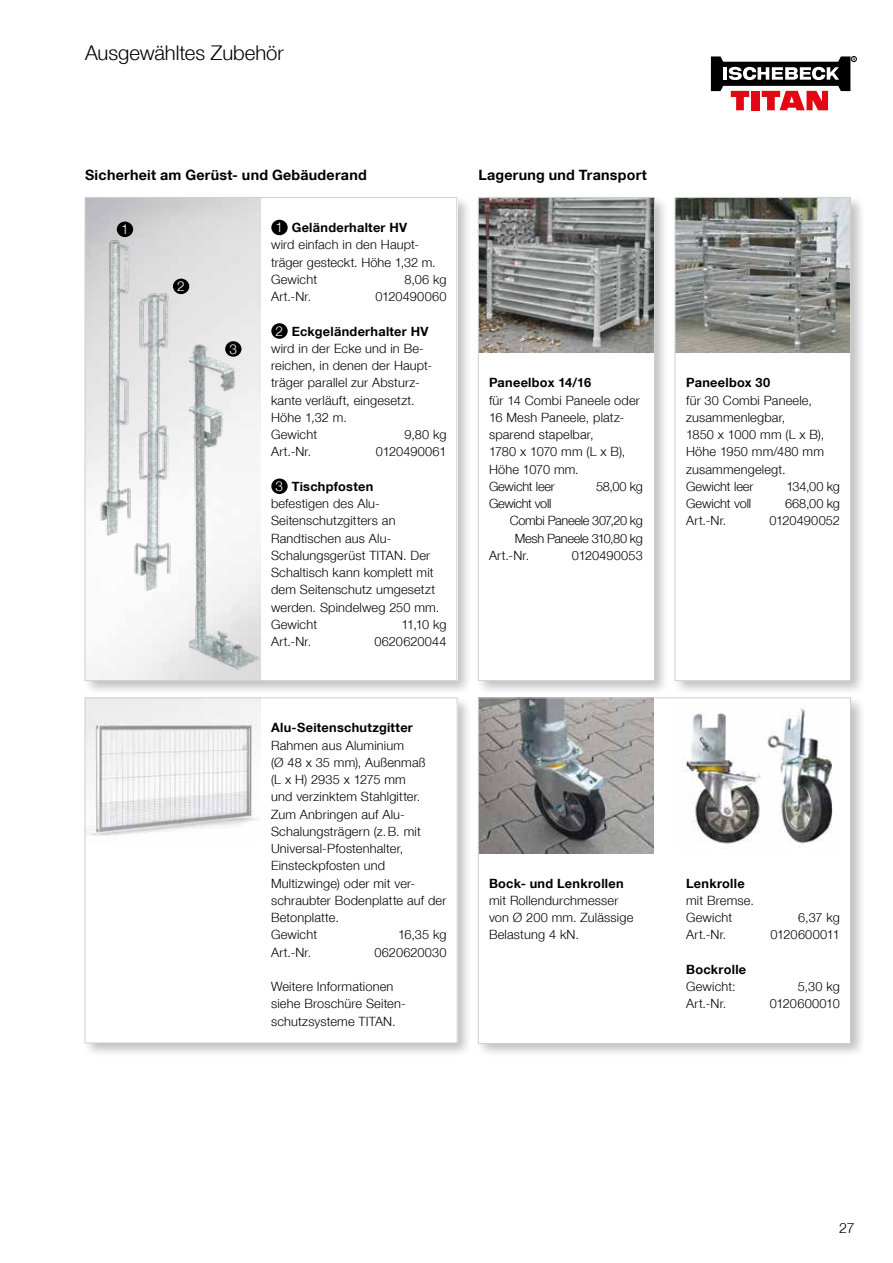
<style>
.page{position:relative;width:893px;height:1263px;background:#fff}
.page>*{position:absolute;margin:0;border:0;box-sizing:border-box;transform-origin:0 0}
.t1{font:300 20.25px "Helvetica Neue";color:#000}
.t2{font:700 14.25px "Helvetica Neue";letter-spacing:.02em;color:#000}
.t3{font:300 14.25px "Helvetica Neue";color:#000}
.t4{font:300 13.65px "Helvetica Neue";color:#fff}
.t5{font:300 12.75px/17.2px "Helvetica Neue";letter-spacing:.015em;color:#000}
.t6{font:700 12.75px "Helvetica Neue";letter-spacing:.02em;color:#000}
.t7{font:300 12.75px "Helvetica Neue";letter-spacing:-.025em;color:#000}
.t8{font:300 12.75px "Helvetica Neue";letter-spacing:-.005em;color:#000}
.s1{font-size:13.65px;color:#fff}
.s2{font-weight:700}
</style>
<div class="page">
<div style="left:82px;top:195px;width:391px;height:501px;background:#000;opacity:.25"></div>
<div style="left:85px;top:198px;width:372px;height:483px;background:#fff"></div>
<img style="left:87px;top:199px;width:173px;height:480px">
<div style="left:82px;top:695px;width:391px;height:364px;background:#000;opacity:.25"></div>
<div style="left:85px;top:698px;width:372px;height:345px;background:#fff"></div>
<div style="left:476px;top:195px;width:193px;height:501px;background:#000;opacity:.25"></div>
<div style="left:478px;top:198px;width:176px;height:483px;background:#fff"></div>
<div style="left:672px;top:195px;width:194px;height:501px;background:#000;opacity:.25"></div>
<div style="left:675px;top:198px;width:175px;height:483px;background:#fff"></div>
<div style="left:476px;top:695px;width:390px;height:364px;background:#000;opacity:.25"></div>
<div style="left:478px;top:698px;width:372px;height:345px;background:#fff"></div>
<img style="left:87px;top:699px;width:173px;height:137px">
<img style="left:677px;top:199px;width:172px;height:154px">
<img style="left:83px;top:235px;width:50px;height:313px">
<img style="left:189px;top:343px;width:71px;height:335px">
<img style="left:119px;top:274px;width:55px;height:330px">
<div style="left:117px;top:222px;width:16px;height:15px;background:#000;border-radius:50%"></div>
<div style="left:173px;top:279px;width:16px;height:15px;background:#000;border-radius:50%"></div>
<div style="left:225px;top:341px;width:16px;height:16px;background:#000;border-radius:50%"></div>
<img style="left:480px;top:199px;width:173px;height:154px">
<img style="left:480px;top:699px;width:174px;height:154px">
<img style="left:684px;top:708px;width:149px;height:136px">
<svg style="left:711px;top:56px;width:146px;height:54px"></svg>
<div style="left:271px;top:220px;width:17px;height:15px;background:#000;border-radius:50%"></div>
<div style="left:271px;top:323px;width:17px;height:16px;background:#000;border-radius:50%"></div>
<div style="left:271px;top:478px;width:17px;height:16px;background:#000;border-radius:50%"></div>
<div style="left:85px;top:697px;width:372px;height:346px;border:1px solid #d0d0d0"></div>
<div style="left:478px;top:197px;width:177px;height:484px;border:1px solid #d0d0d0"></div>
<div style="left:675px;top:197px;width:176px;height:484px;border:1px solid #d0d0d0"></div>
<div style="left:478px;top:697px;width:373px;height:347px;border:1px solid #d0d0d0"></div>
<h1 class="t1" style="left:85px;top:40px;width:200px">Ausgewähltes Zubehör</h1>
<p class="t2" style="left:85px;top:166px;width:283px">Sicherheit am Gerüst- und Gebäuderand</p>
<p class="t4" style="left:121px;top:221px;width:9px">1</p>
<p class="t4" style="left:177px;top:278px;width:9px">2</p>
<p class="t4" style="left:229px;top:340px;width:9px">3</p>
<p class="t5" style="left:271px;top:219px;width:166px;text-indent:5px"><span class="s1">1</span> <span class="s2">Geländerhalter HV<br></span>wird einfach in den Haupt&shy;träger gesteckt. Höhe 1,32 m.<br>Gewicht</p>
<p class="t5" style="left:404px;top:270px;width:44px">8,06 kg</p>
<p class="t5" style="left:271px;top:288px;width:42px">Art.-Nr.</p>
<p class="t5" style="left:375px;top:288px;width:73px">0120490060</p>
<p class="t5" style="left:271px;top:322px;width:163px;text-indent:5px"><span class="s1">2</span> <span class="s2">Eckgeländerhalter HV </span>wird in der Ecke und in Be&shy;reichen, in denen der Haupt&shy;träger parallel zur Absturz&shy;kante verläuft, eingesetzt.<br>Höhe 1,32 m.<br>Gewicht</p>
<p class="t5" style="left:405px;top:426px;width:43px">9,80 kg</p>
<p class="t5" style="left:271px;top:443px;width:42px">Art.-Nr.</p>
<p class="t5" style="left:376px;top:443px;width:72px">0120490061</p>
<p class="t5" style="left:271px;top:477px;width:170px;text-indent:5px"><span class="s1">3</span> <span class="s2">Tischpfosten<br></span>befestigen des Alu-<br>Seitenschutzgitters an<br>Randtischen aus Alu-<br>Schalungsgerüst TITAN. Der<br>Schaltisch kann komplett mit dem Seitenschutz umgesetzt werden. Spindelweg 250 mm.<br>Gewicht</p>
<p class="t5" style="left:401px;top:615px;width:47px">11,10 kg</p>
<p class="t5" style="left:271px;top:633px;width:42px">Art.-Nr.</p>
<p class="t5" style="left:374px;top:633px;width:73px">0620620044</p>
<p class="t6" style="left:271px;top:720px;width:143px">Alu-Seitenschutzgitter</p>
<p class="t5" style="left:271px;top:736px;width:177px">Rahmen aus Aluminium<br>(Ø 48 x 35 mm), Außenmaß<br>(L x H) 2935 x 1275 mm<br>und verzinktem Stahlgitter.<br>Zum Anbringen auf Alu-<br>Schalungsträgern (z.B. mit<br>Universal-Pfostenhalter,<br>Einsteckpfosten und<br>Multizwinge) oder mit ver&shy;schraubter Bodenplatte auf der<br>Betonplatte.<br>Gewicht</p>
<p class="t5" style="left:398px;top:926px;width:50px">16,35 kg</p>
<p class="t5" style="left:271px;top:943px;width:42px">Art.-Nr.</p>
<p class="t5" style="left:374px;top:943px;width:73px">0620620030</p>
<p class="t5" style="left:271px;top:978px;width:136px">Weitere Informationen siehe Broschüre Seiten&shy;schutzsysteme TITAN.</p>
<p class="t2" style="left:478px;top:166px;width:170px">Lagerung und Transport</p>
<p class="t6" style="left:489px;top:375px;width:104px">Paneelbox 14/16</p>
<p class="t5" style="left:489px;top:391px;width:152px">für 14 Combi Paneele oder<br>16 Mesh Paneele, platz&shy;sparend stapelbar,<br>1780 x 1070 mm (L x B),<br>Höhe 1070 mm.<br>Gewicht leer</p>
<p class="t5" style="left:596px;top:477px;width:48px">58,00 kg</p>
<p class="t7" style="left:489px;top:496px;width:64px">Gewicht voll</p>
<p class="t7" style="left:510px;top:513px;width:134px">Combi Paneele 307,20 kg</p>
<p class="t7" style="left:515px;top:530px;width:129px">Mesh Paneele 310,80 kg</p>
<p class="t5" style="left:489px;top:546px;width:42px">Art.-Nr.</p>
<p class="t5" style="left:572px;top:546px;width:72px">0120490053</p>
<p class="t6" style="left:489px;top:875px;width:136px">Bock- und Lenkrollen</p>
<p class="t5" style="left:489px;top:891px;width:146px">mit Rollendurchmesser von Ø 200 mm. Zulässige<br>Belastung 4 kN.</p>
<p class="t6" style="left:686px;top:375px;width:86px">Paneelbox 30</p>
<p class="t5" style="left:686px;top:391px;width:140px">für 30 Combi Paneele, zusammenlegbar,<br>1850 x 1000 mm (L x B),<br>Höhe 1950 mm/480 mm zusammengelegt.<br>Gewicht leer</p>
<p class="t5" style="left:786px;top:477px;width:55px">134,00 kg</p>
<p class="t8" style="left:686px;top:496px;width:67px">Gewicht voll</p>
<p class="t5" style="left:785px;top:495px;width:56px">668,00 kg</p>
<p class="t5" style="left:686px;top:512px;width:42px">Art.-Nr.</p>
<p class="t5" style="left:769px;top:512px;width:72px">0120490052</p>
<p class="t6" style="left:686px;top:875px;width:60px">Lenkrolle</p>
<p class="t5" style="left:686px;top:891px;width:69px">mit Bremse.<br>Gewicht</p>
<p class="t5" style="left:798px;top:909px;width:43px">6,37 kg</p>
<p class="t5" style="left:686px;top:926px;width:42px">Art.-Nr.</p>
<p class="t8" style="left:770px;top:927px;width:71px">0120600011</p>
<p class="t6" style="left:686px;top:961px;width:62px">Bockrolle</p>
<p class="t5" style="left:686px;top:978px;width:51px">Gewicht:</p>
<p class="t5" style="left:798px;top:978px;width:44px">5,30 kg</p>
<p class="t5" style="left:686px;top:995px;width:42px">Art.-Nr.</p>
<p class="t8" style="left:770px;top:996px;width:71px">0120600010</p>
<p class="t3" style="left:839px;top:1219px;width:17px">27</p>
</div>
